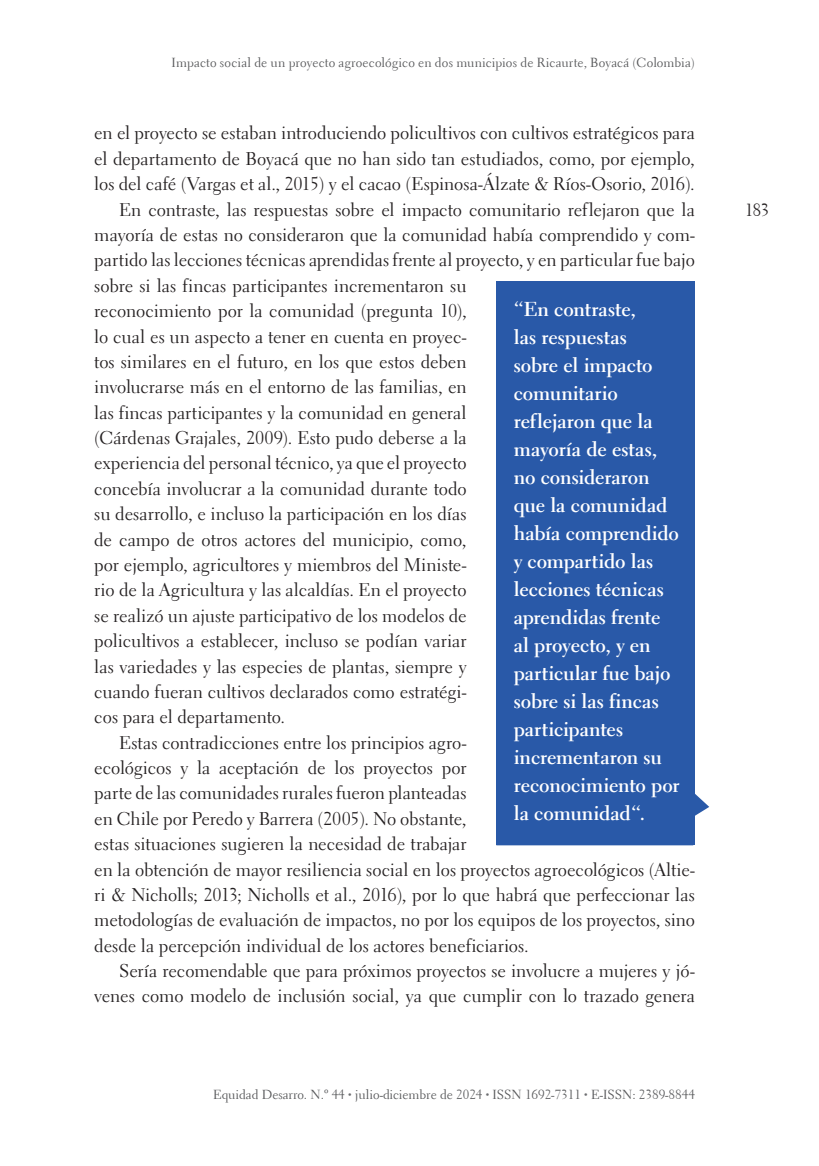
<style>
.page{position:relative;width:819px;height:1166px;background:#fff}
.page>*{position:absolute;margin:0;border:0;box-sizing:border-box;transform-origin:0 0}
.t1{font:700 20.12px/28px "Electra LT Std";letter-spacing:-.005em;color:#fff}
.t2{font:18.38px "Electra LT Std";letter-spacing:-.005em;color:#231f20}
.t3{font:17.5px "Electra LH";color:#231f20}
.t4{font:13.12px "Electra LH";color:#57585a}
.s1{font-size:7px;color:#6c6d70}
</style>
<div class="page">
<svg style="left:694px;top:763px;width:15px;height:82px"></svg>
<div style="left:496px;top:282px;width:198px;height:563px;background:#2959a8"></div>
<p class="t4" style="left:172px;top:55px;width:524px">Impacto social de un proyecto agroecológico en dos municipios de Ricaurte, Boyacá (Colombia)</p>
<p class="t2" style="left:94px;top:122px;width:602px">en el proyecto se estaban introduciendo policultivos con cultivos estratégicos para</p>
<p class="t2" style="left:94px;top:147px;width:602px">el departamento de Boyacá que no han sido tan estudiados, como, por ejemplo,</p>
<p class="t2" style="left:94px;top:173px;width:602px">los del café (Vargas et al., 2015) y el cacao (Espinosa-Álzate &amp; Ríos-Osorio, 2016).</p>
<p class="t2" style="left:119px;top:198px;width:577px">En contraste, las respuestas sobre el impacto comunitario reflejaron que la</p>
<p class="t2" style="left:94px;top:223px;width:602px">mayoría de estas no consideraron que la comunidad había comprendido y com-</p>
<p class="t2" style="left:94px;top:249px;width:602px">partido las lecciones técnicas aprendidas frente al proyecto, y en particular fue bajo</p>
<p class="t2" style="left:94px;top:274px;width:374px">sobre si las fincas participantes incrementaron su</p>
<p class="t2" style="left:94px;top:300px;width:374px">reconocimiento por la comunidad (pregunta 10),</p>
<p class="t2" style="left:94px;top:325px;width:374px">lo cual es un aspecto a tener en cuenta en proyec-</p>
<p class="t2" style="left:94px;top:350px;width:374px">tos similares en el futuro, en los que estos deben</p>
<p class="t2" style="left:94px;top:376px;width:374px">involucrarse más en el entorno de las familias, en</p>
<p class="t2" style="left:94px;top:401px;width:374px">las fincas participantes y la comunidad en general</p>
<p class="t2" style="left:94px;top:426px;width:374px">(Cárdenas Grajales, 2009). Esto pudo deberse a la</p>
<p class="t2" style="left:94px;top:452px;width:374px">experiencia del personal técnico, ya que el proyecto</p>
<p class="t2" style="left:94px;top:477px;width:374px">concebía involucrar a la comunidad durante todo</p>
<p class="t2" style="left:94px;top:503px;width:374px">su desarrollo, e incluso la participación en los días</p>
<p class="t2" style="left:94px;top:528px;width:374px">de campo de otros actores del municipio, como,</p>
<p class="t2" style="left:94px;top:553px;width:374px">por ejemplo, agricultores y miembros del Ministe-</p>
<p class="t2" style="left:94px;top:579px;width:374px">rio de la Agricultura y las alcaldías. En el proyecto</p>
<p class="t2" style="left:94px;top:604px;width:374px">se realizó un ajuste participativo de los modelos de</p>
<p class="t2" style="left:94px;top:629px;width:374px">policultivos a establecer, incluso se podían variar</p>
<p class="t2" style="left:94px;top:655px;width:374px">las variedades y las especies de plantas, siempre y</p>
<p class="t2" style="left:94px;top:680px;width:374px">cuando fueran cultivos declarados como estratégi-</p>
<p class="t2" style="left:94px;top:706px;width:192px">cos para el departamento.</p>
<p class="t2" style="left:119px;top:731px;width:349px">Estas contradicciones entre los principios agro-</p>
<p class="t2" style="left:94px;top:756px;width:374px">ecológicos y la aceptación de los proyectos por</p>
<p class="t2" style="left:94px;top:782px;width:374px">parte de las comunidades rurales fueron planteadas</p>
<p class="t2" style="left:94px;top:807px;width:374px">en Chile por Peredo y Barrera (2005). No obstante,</p>
<p class="t2" style="left:94px;top:832px;width:374px">estas situaciones sugieren la necesidad de trabajar</p>
<p class="t2" style="left:94px;top:858px;width:602px">en la obtención de mayor resiliencia social en los proyectos agroecológicos (Altie-</p>
<p class="t2" style="left:94px;top:883px;width:602px">ri &amp; Nicholls; 2013; Nicholls et al., 2016), por lo que habrá que perfeccionar las</p>
<p class="t2" style="left:94px;top:909px;width:602px">metodologías de evaluación de impactos, no por los equipos de los proyectos, sino</p>
<p class="t2" style="left:94px;top:934px;width:436px">desde la percepción individual de los actores beneficiarios.</p>
<p class="t2" style="left:119px;top:959px;width:577px">Sería recomendable que para próximos proyectos se involucre a mujeres y jó-</p>
<p class="t2" style="left:94px;top:985px;width:602px">venes como modelo de inclusión social, ya que cumplir con lo trazado genera</p>
<p class="t1" style="left:513px;top:295px;width:167px">“En contraste,<br>las respuestas<br>sobre el impacto comunitario reflejaron que la mayoría de estas, no consideraron que la comunidad había comprendido y compartido las lecciones técnicas aprendidas frente al proyecto, y en particular fue bajo sobre si las fincas participantes incrementaron su reconocimiento por la comunidad“.</p>
<p class="t4" style="left:213px;top:1086px;width:483px">Equidad Desarro. N.º 44 <span class="s1">•</span> julio-diciembre de 2024 <span class="s1">•</span> ISSN 1692-7311 <span class="s1">•</span> E-ISSN: 2389-8844</p>
<p class="t3" style="left:744px;top:199px;width:26px">183</p>
</div>
